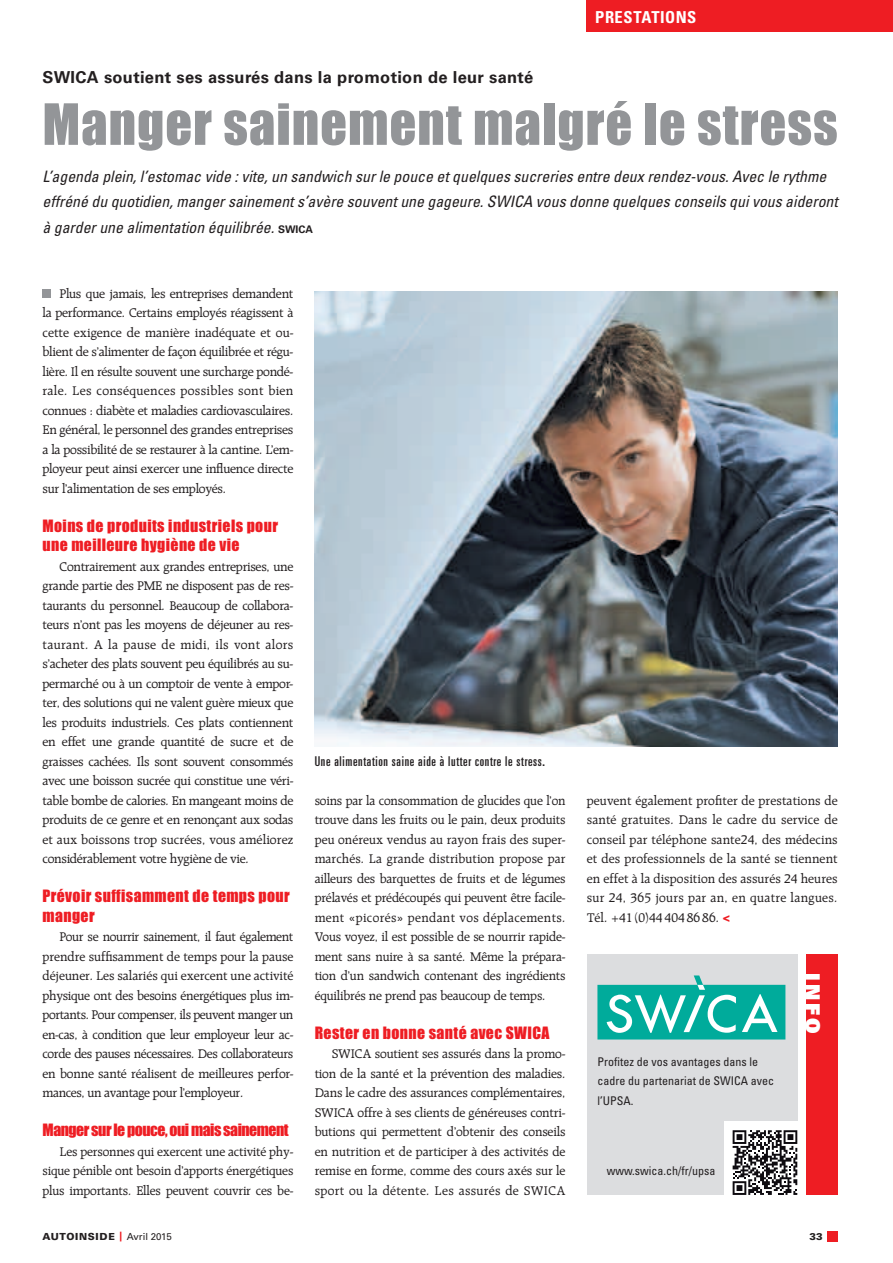
<style>
.page{position:relative;width:893px;height:1263px;background:#fff}
.page>*{position:absolute;margin:0;border:0;box-sizing:border-box;transform-origin:0 0}
.t1{font:52.5px "Impact MT Std";letter-spacing:.02em;color:#939598}
.t2{font:19.5px "Univers LT Std X Black";color:#fff}
.t3{font:700 16.5px "Univers LT Std";letter-spacing:.02em;color:#231f20}
.t4{font:700 condensed 16.5px "Univers LT Std";letter-spacing:.025em;color:#fff}
.t5{font:italic condensed 15.75px/25.5px "Univers LT Std";color:#231f20}
.t6{font:15.75px/19.5px "Impact MT Std";letter-spacing:.025em;color:#ee1d23}
.t7{font:15.75px "Impact MT Std";letter-spacing:-.03em;color:#ee1d23}
.t8{font:13.5px/19.5px "Raleigh LT Std";letter-spacing:-.01em;color:#231f20;text-align:justify}
.t9{font:ultra-condensed 13.5px "Univers LT Std";letter-spacing:.05em;color:#231f20}
.t10{font:condensed 12px/19.5px "Univers LT Std";color:#231f20}
.t11{font:900 9.75px "Univers LT Std";letter-spacing:.07em;color:#231f20}
.s1{font-weight:700;font-style:normal;font-stretch:normal;font-size:10.5px}
.s2{font-family:"Impact MT Std";color:#ee1d23}
.s3{color:#ee1d23}
.s4{font-weight:400}
</style>
<div class="page">
<div style="left:43px;top:289px;width:8px;height:9px;background:#939598"></div>
<img style="left:315px;top:292px;width:523px;height:454px">
<div style="left:806px;top:955px;width:32px;height:240px;background:#ee1d23"></div>
<div style="left:587px;top:955px;width:210px;height:240px;background:#dcdddf"></div>
<div style="left:724px;top:1122px;width:73px;height:73px;background:#fff"></div>
<svg style="left:597px;top:975px;width:188px;height:64px;background:#4cc0b6"></svg>
<svg style="left:733px;top:1130px;width:64px;height:65px"></svg>
<div style="left:587px;top:0;width:306px;height:32px;background:#ee1d23"></div>
<div style="left:827px;top:1231px;width:11px;height:11px;background:#ee1d23"></div>
<p class="t3" style="left:43px;top:68px;width:492px">SWICA soutient ses assurés dans la promotion de leur santé</p>
<p class="t4" style="left:595px;top:7px;width:102px">PRESTATIONS</p>
<h1 class="t1" style="left:43px;top:90px;width:797px">Manger sainement malgré le stress</h1>
<p class="t5" style="left:43px;top:163px;width:797px">L’agenda plein, l’estomac vide : vite, un sandwich sur le pouce et quelques sucreries entre deux rendez-vous. Avec le rythme effréné du quotidien, manger sainement s’avère souvent une gageure. SWICA vous donne quelques conseils qui vous aideront à garder une alimentation équilibrée. <span class="s1">SWICA</span></p>
<p class="t8" style="left:43px;top:284px;width:252px;text-indent:17px">Plus que jamais, les entreprises demandent la performance. Certains employés réagissent à cette exigence de manière inadéquate et ou&shy;blient de s’alimenter de façon équilibrée et régu&shy;lière. Il en résulte souvent une surcharge pondé&shy;rale. Les conséquences possibles sont bien connues : diabète et maladies cardiovasculaires.<br>En général, le personnel des grandes entreprises a la possibilité de se restaurer à la cantine. L’em&shy;ployeur peut ainsi exercer une influence directe sur l’alimentation de ses employés.</p>
<p class="t6" style="left:43px;top:515px;width:237px">Moins de produits industriels pour une meilleure hygiène de vie</p>
<p class="t8" style="left:43px;top:557px;width:252px;text-indent:17px">Contrairement aux grandes entreprises, une grande partie des PME ne disposent pas de res&shy;taurants du personnel. Beaucoup de collabora&shy;teurs n’ont pas les moyens de déjeuner au res&shy;taurant. A la pause de midi, ils vont alors s’acheter des plats souvent peu équilibrés au su&shy;permarché ou à un comptoir de vente à empor&shy;ter, des solutions qui ne valent guère mieux que les produits industriels. Ces plats contiennent en effet une grande quantité de sucre et de graisses cachées. Ils sont souvent consommés avec une boisson sucrée qui constitue une véri&shy;table bombe de calories. En mangeant moins de produits de ce genre et en renonçant aux sodas et aux boissons trop sucrées, vous améliorez considérablement votre hygiène de vie.</p>
<p class="t6" style="left:43px;top:886px;width:249px">Prévoir suffisamment de temps pour manger</p>
<p class="t8" style="left:43px;top:927px;width:252px;text-indent:17px">Pour se nourrir sainement, il faut également prendre suffisamment de temps pour la pause déjeuner. Les salariés qui exercent une activité physique ont des besoins énergétiques plus im&shy;portants. Pour compenser, ils peuvent manger un en-cas, à condition que leur employeur leur ac&shy;corde des pauses nécessaires. Des collaborateurs en bonne santé réalisent de meilleures perfor&shy;mances, un avantage pour l’employeur.</p>
<p class="t7" style="left:43px;top:1120px;width:248px">Manger sur le pouce, oui mais sainement</p>
<p class="t8" style="left:43px;top:1142px;width:252px;text-indent:17px">Les personnes qui exercent une activité phy&shy;sique pénible ont besoin d’apports énergétiques plus importants. Elles peuvent couvrir ces be-</p>
<p class="t9" style="left:315px;top:753px;width:232px">Une alimentation saine aide à lutter contre le stress.</p>
<p class="t8" style="left:315px;top:791px;width:252px">soins par la consommation de glucides que l’on trouve dans les fruits ou le pain, deux produits peu onéreux vendus au rayon frais des super&shy;marchés. La grande distribution propose par ailleurs des barquettes de fruits et de légumes prélavés et prédécoupés qui peuvent être facile&shy;ment «picorés» pendant vos déplacements.<br>Vous voyez, il est possible de se nourrir rapide&shy;ment sans nuire à sa santé. Même la prépara&shy;tion d’un sandwich contenant des ingrédients équilibrés ne prend pas beaucoup de temps.</p>
<p class="t6" style="left:315px;top:1022px;width:236px">Rester en bonne santé avec SWICA</p>
<p class="t8" style="left:315px;top:1044px;width:252px;text-indent:17px">SWICA soutient ses assurés dans la promo&shy;tion de la santé et la prévention des maladies.<br>Dans le cadre des assurances complémentaires, SWICA offre à ses clients de généreuses contri&shy;butions qui permettent d’obtenir des conseils en nutrition et de participer à des activités de remise en forme, comme des cours axés sur le sport ou la détente. Les assurés de SWICA</p>
<p class="t8" style="left:587px;top:791px;width:252px">peuvent également profiter de prestations de santé gratuites. Dans le cadre du service de conseil par téléphone sante24, des médecins et des professionnels de la santé se tiennent en effet à la disposition des assurés 24 heures sur 24, 365 jours par an, en quatre langues.<br>Tél. +41 (0)44 404 86 86. <span class="s2">&lt;</span></p>
<p class="t10" style="left:597px;top:1051px;width:178px">Profitez de vos avantages dans le cadre du partenariat de SWICA avec l’UPSA.</p>
<p class="t10" style="left:607px;top:1161px;width:110px">www.swica.ch/fr/upsa</p>
<h2 class="t2" style="left:826px;top:973px;width:62px;rotate:90deg">INFO</h2>
<p class="t11" style="left:43px;top:1230px;width:131px">AUTOINSIDE <span class="s3">|</span> <span class="s4">Avril 2015</span></p>
<p class="t11" style="left:809px;top:1230px;width:15px">33</p>
</div>
